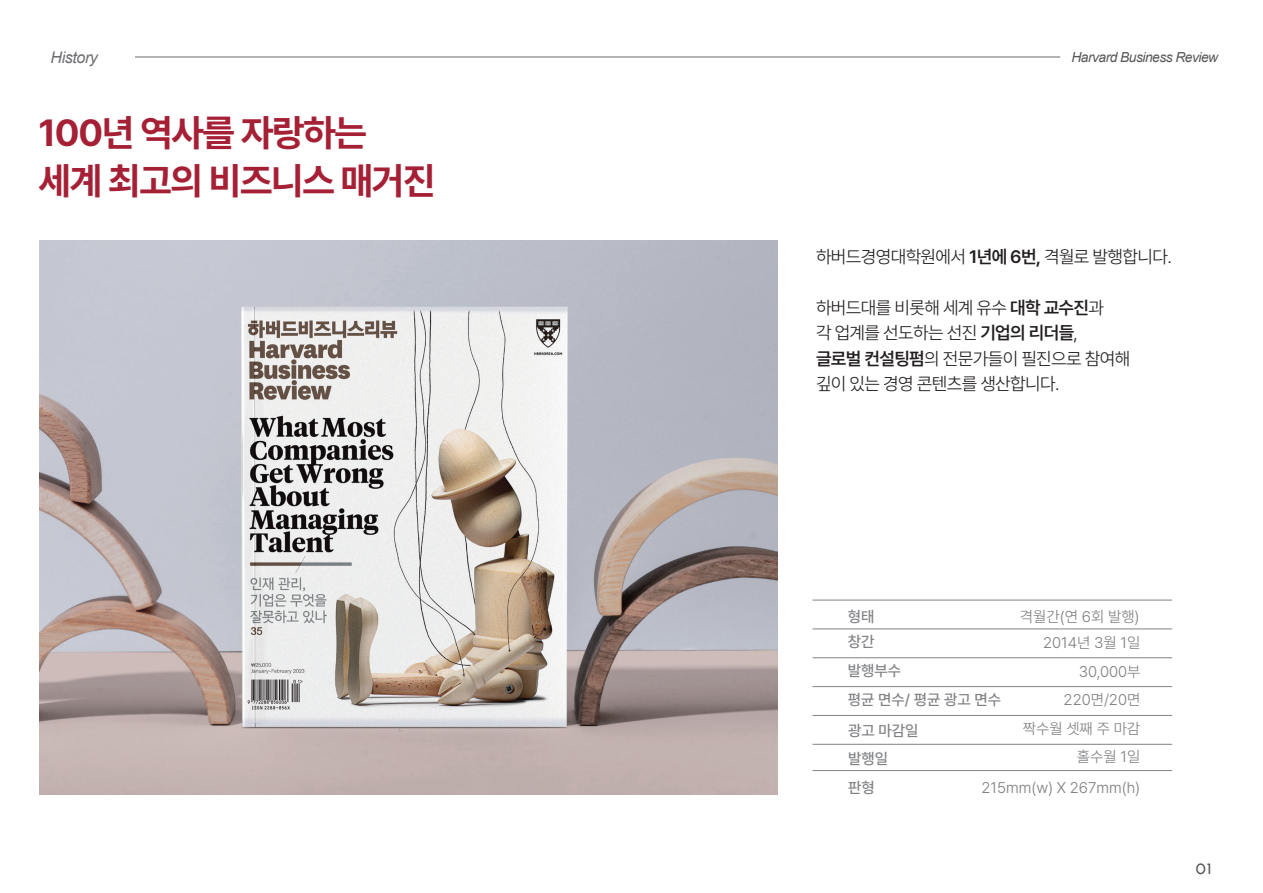
<style>
.page{position:relative;width:1263px;height:893px;background:#fff}
.page>*{position:absolute;margin:0;border:0;box-sizing:border-box;transform-origin:0 0}
.t1{font:700 37.5px/48px "Pretendard";letter-spacing:-.035em;color:#a62035}
.t2{font:300 18px/25.5px "Pretendard";letter-spacing:-.035em;color:#231f20}
.t3{font:italic 16.05px "Arial";letter-spacing:-.025em;color:#6c6d70}
.t4{font:700 15.6px "Louis George Cafe";color:#57585a}
.t5{font:300 15.45px/28px "Pretendard";color:#808285;text-align:right}
.t6{font:500 15.45px/28.3px "Pretendard";color:#808285}
.t7{font:italic 13.8px "Arial";letter-spacing:-.04em;color:#57585a}
.s1{font-weight:600}
</style>
<div class="page">
<hr style="left:812px;top:600px;width:360px;height:1px;background:#808285">
<hr style="left:812px;top:628px;width:360px;height:1px;background:#808285">
<hr style="left:812px;top:657px;width:360px;height:1px;background:#808285">
<hr style="left:812px;top:686px;width:360px;height:1px;background:#808285">
<hr style="left:812px;top:715px;width:360px;height:1px;background:#808285">
<hr style="left:812px;top:744px;width:360px;height:1px;background:#808285">
<hr style="left:812px;top:770px;width:360px;height:1px;background:#808285">
<img style="left:39px;top:241px;width:738px;height:553px">
<hr style="left:135px;top:56px;width:925px;height:2px;background:#797a7e">
<p class="t3" style="left:51px;top:47px;width:49px">History</p>
<p class="t7" style="left:1071px;top:48px;width:148px">Harvard Business Review</p>
<h1 class="t1" style="left:39px;top:108px;width:398px">100년 역사를 자랑하는 세계 최고의 비즈니스 매거진</h1>
<p class="t2" style="left:816px;top:243px;width:357px">하버드경영대학원에서 <span class="s1">1년에 6번,</span> 격월로 발행합니다.</p>
<p class="t2" style="left:816px;top:294px;width:316px">하버드대를 비롯해 세계 유수 <span class="s1">대학 교수진</span>과<br>각 업계를 선도하는 선진 <span class="s1">기업의 리더들</span>,<br><span class="s1">글로벌 컨설팅펌</span>의 전문가들이 필진으로 참여해 깊이 있는 경영 콘텐츠를 생산합니다.</p>
<p class="t6" style="left:848px;top:601px;width:28px">형태</p>
<p class="t5" style="left:1020px;top:602px;width:121px">격월간(연 6회 발행)</p>
<p class="t6" style="left:848px;top:627px;width:28px">창간</p>
<p class="t5" style="left:1043px;top:628px;width:99px">2014년 3월 1일</p>
<p class="t6" style="left:848px;top:656px;width:55px">발행부수</p>
<p class="t5" style="left:1079px;top:657px;width:63px">30,000부</p>
<p class="t6" style="left:848px;top:685px;width:155px">평균 면수/ 평균 광고 면수</p>
<p class="t5" style="left:1063px;top:685px;width:78px">220면/20면</p>
<p class="t6" style="left:848px;top:716px;width:72px">광고 마감일 발행일 판형</p>
<p class="t5" style="left:1023px;top:714px;width:119px">짝수월 셋째 주 마감 홀수월 1일</p>
<p class="t5" style="left:981px;top:773px;width:160px">215mm(w) X 267mm(h)</p>
<p class="t4" style="left:1195px;top:858px;width:18px">01</p>
</div>
